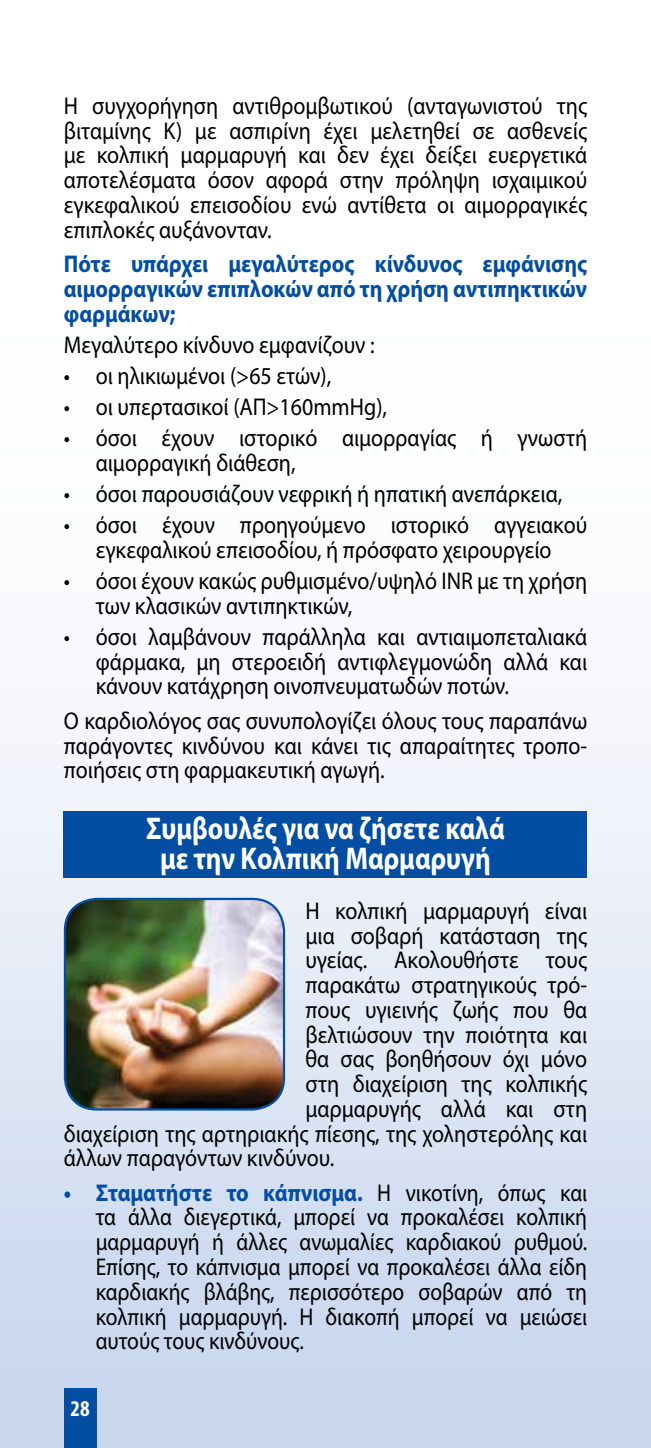
<style>
.page{position:relative;width:651px;height:1448px;background:#fff}
.page>*{position:absolute;margin:0;border:0;box-sizing:border-box;transform-origin:0 0}
.t1{font:700 31.5px/29.2px "Myriad Pro";color:#fff;text-align:center;scale:.85 1}
.t2{font:24.3px/24.8px "Myriad Pro";color:#000;text-align:justify;scale:.9 1}
.t3{font:24.3px/24.8px "Myriad Pro";color:#000;text-align:justify;scale:.88 1}
.t4{font:700 24.3px/24.8px "Myriad Pro";color:#034ea2;text-align:justify;scale:.9 1}
.t5{font:700 condensed 22.5px "Myriad Pro";color:#fff}
.s1{font-weight:700;color:#034ea2}
</style>
<div class="page">
<div style="left:0;top:328px;width:651px;height:1120px;background:linear-gradient(to bottom,#fff,#c8d6ee)"></div>
<div style="left:64px;top:1388px;width:32px;height:60px;background:#034ea2"></div>
<img style="left:65px;top:899px;width:219px;height:210px">
<div style="left:64px;top:898px;width:221px;height:212px;border:2px solid #034ea2;border-radius:32px"></div>
<div style="left:64px;top:811px;width:523px;height:67px;background:#034ea2"></div>
<p class="t2" style="left:64px;top:93px;width:583px">Η συγχορήγηση αντιθρομβωτικού (ανταγωνιστού της βιταμίνης Κ) με ασπιρίνη έχει μελετηθεί σε ασθενείς με κολπική μαρμαρυγή και δεν έχει δείξει ευεργετικά αποτελέσματα όσον αφορά στην πρόληψη ισχαιμικού εγκεφαλικού επεισοδίου ενώ αντίθετα οι αιμορραγικές επιπλοκές αυξάνονταν.</p>
<p class="t4" style="left:64px;top:251px;width:583px">Πότε υπάρχει μεγαλύτερος κίνδυνος εμφάνισης αιμορραγικών επιπλοκών από τη χρήση αντιπηκτικών φαρμάκων;</p>
<p class="t2" style="left:64px;top:332px;width:347px">Μεγαλύτερο κίνδυνο εμφανίζουν :</p>
<p class="t2" style="left:64px;top:363px;width:299px">• οι ηλικιωμένοι (&gt;65 ετών),</p>
<p class="t2" style="left:64px;top:394px;width:360px">• οι υπερτασικοί (ΑΠ&gt;160mmHg),</p>
<p class="t2" style="left:96px;top:425px;width:547px;text-indent:-32px">• όσοι έχουν ιστορικό αιμορραγίας ή γνωστή αιμορραγική διάθεση,</p>
<p class="t2" style="left:64px;top:481px;width:555px">• όσοι παρουσιάζουν νεφρική ή ηπατική ανεπάρκεια,</p>
<p class="t2" style="left:64px;top:512px;width:583px;text-align:center">• όσοι έχουν προηγούμενο ιστορικό αγγειακού εγκεφαλικού επεισοδίου, ή πρόσφατο χειρουργείο</p>
<p class="t2" style="left:96px;top:568px;width:547px;text-indent:-32px">• όσοι έχουν κακώς ρυθμισμένο/υψηλό INR με τη χρήση των κλασικών αντιπηκτικών,</p>
<p class="t2" style="left:96px;top:624px;width:547px;text-indent:-32px">• όσοι λαμβάνουν παράλληλα και αντιαιμοπεταλιακά φάρμακα, μη στεροειδή αντιφλεγμονώδη αλλά και κάνουν κατάχρηση οινοπνευματωδών ποτών.</p>
<p class="t2" style="left:64px;top:708px;width:583px">Ο καρδιολόγος σας συνυπολογίζει όλους τους παραπάνω παράγοντες κινδύνου και κάνει τις απαραίτητες τροπο&shy;ποιήσεις στη φαρμακευτική αγωγή.</p>
<p class="t1" style="left:146px;top:813px;width:423px">Συμβουλές για να ζήσετε καλά με την Κολπική Μαρμαρυγή</p>
<p class="t2" style="left:305px;top:898px;width:314px">Η κολπική μαρμαρυγή είναι</p>
<p class="t2" style="left:305px;top:923px;width:314px">μια σοβαρή κατάσταση της</p>
<p class="t2" style="left:305px;top:947px;width:314px">υγείας. Ακολουθήστε τους</p>
<p class="t2" style="left:305px;top:972px;width:314px">παρακάτω στρατηγικούς τρό-</p>
<p class="t2" style="left:305px;top:997px;width:314px">πους υγιεινής ζωής που θα</p>
<p class="t2" style="left:305px;top:1022px;width:314px">βελτιώσουν την ποιότητα και</p>
<p class="t2" style="left:305px;top:1046px;width:314px">θα σας βοηθήσουν όχι μόνο</p>
<p class="t2" style="left:305px;top:1071px;width:314px">στη διαχείριση της κολπικής</p>
<p class="t2" style="left:305px;top:1096px;width:314px">μαρμαρυγής αλλά και στη</p>
<p class="t2" style="left:64px;top:1121px;width:583px">διαχείριση της αρτηριακής πίεσης, της χοληστερόλης και</p>
<p class="t2" style="left:64px;top:1145px;width:302px">άλλων παραγόντων κινδύνου.</p>
<p class="t3" style="left:96px;top:1180px;width:560px;text-indent:-32px"><span class="s1">• Σταματήστε το κάπνισμα.</span> Η νικοτίνη, όπως και τα άλλα διεγερτικά, μπορεί να προκαλέσει κολπική μαρμαρυγή ή άλλες ανωμαλίες καρδιακού ρυθμού.<br>Επίσης, το κάπνισμα μπορεί να προκαλέσει άλλα είδη καρδιακής βλάβης, περισσότερο σοβαρών από τη κολπική μαρμαρυγή. Η διακοπή μπορεί να μειώσει αυτούς τους κινδύνους.</p>
<p class="t5" style="left:70px;top:1394px;width:21px">28</p>
</div>
